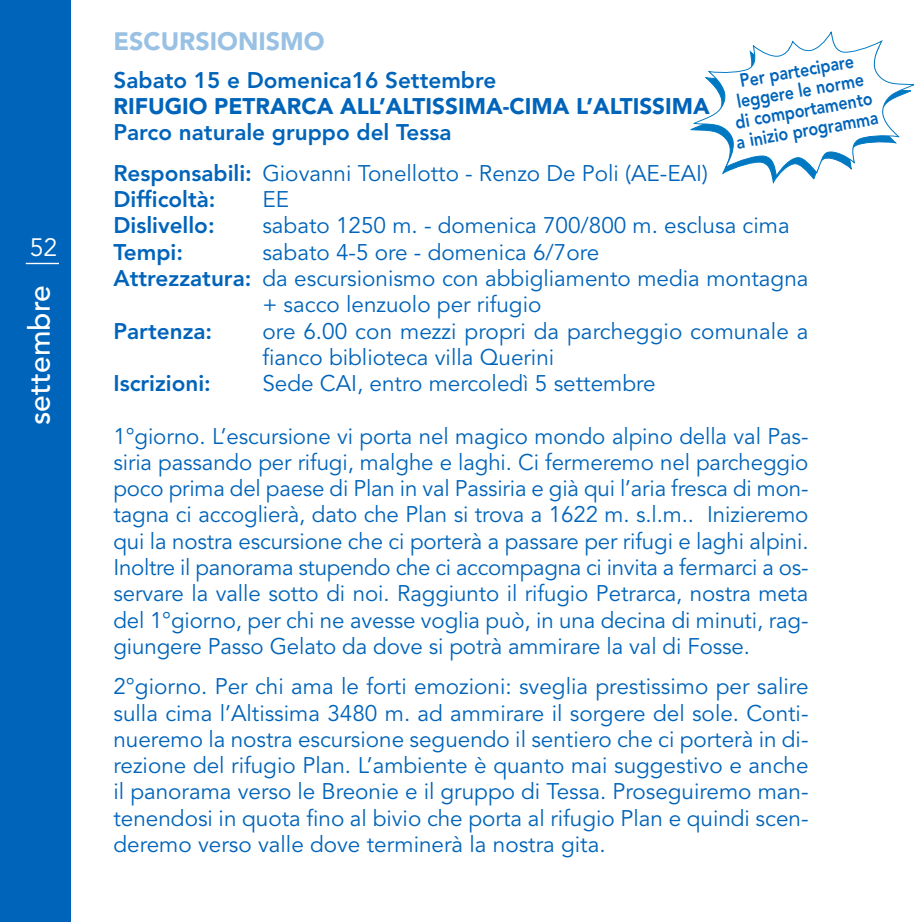
<style>
.page{position:relative;width:922px;height:922px;background:#fff}
.page>*{position:absolute;margin:0;border:0;box-sizing:border-box;transform-origin:0 0}
.t1{font:500 30px "Avenir";color:#fff}
.t2{font:900 25px "Avenir";color:#99c1e3}
.t3{font:25px "Avenir";color:#fff}
.t4{font:22.5px/26.2px "Avenir";color:#0064ba;text-align:justify}
.t5{font:800 22.5px/40.5px "Avenir";color:#0064ba}
.t6{font:900 22.5px "Avenir";color:#0064ba}
.t7{font:800 18.75px/20px "Avenir";color:#0064ba;text-align:center;scale:.85 1}
.s1{font-weight:400}
.s2{font-weight:800}
</style>
<div class="page">
<div style="left:0;top:0;width:71px;height:921px;background:#0064ba"></div>
<hr style="left:26px;top:263px;width:33px;height:1px;background:#fff">
<svg style="left:690px;top:31px;width:224px;height:153px"></svg>
<p class="t3" style="left:30px;top:237px;width:29px">52</p>
<h1 class="t1" style="left:27px;top:425px;width:141px;rotate:-90deg">settembre</h1>
<p class="t2" style="left:113px;top:31px;width:212px">ESCURSIONISMO</p>
<p class="t7" style="left:724px;top:75px;width:170px;rotate:-10deg">Per partecipare leggere le norme di comportamento a inizio programma</p>
<p class="t5" style="left:113px;top:62px;width:384px">Sabato 15 e Domenica16 Settembre</p>
<p class="t6" style="left:113px;top:97px;width:597px">RIFUGIO PETRARCA ALL’ALTISSIMA-CIMA L’ALTISSIMA</p>
<p class="t5" style="left:113px;top:114px;width:595px">Parco naturale gruppo del Tessa<br>Responsabili: <span class="s1">Giovanni Tonellotto - Renzo De Poli (AE-EAI)</span></p>
<p class="t5" style="left:113px;top:181px;width:104px">Difficoltà:</p>
<p class="t4" style="left:262px;top:188px;width:28px">EE</p>
<p class="t5" style="left:113px;top:207px;width:103px">Dislivello:</p>
<p class="t4" style="left:262px;top:214px;width:528px">sabato 1250 m. - domenica 700/800 m. esclusa cima</p>
<p class="t5" style="left:113px;top:233px;width:71px">Tempi:</p>
<p class="t4" style="left:262px;top:240px;width:338px">sabato 4-5 ore - domenica 6/7ore</p>
<p class="t4" style="left:113px;top:267px;width:696px"><span class="s2">Attrezzatura:</span> da escursionismo con abbigliamento media montagna</p>
<p class="t4" style="left:262px;top:293px;width:280px">+ sacco lenzuolo per rifugio</p>
<p class="t5" style="left:113px;top:312px;width:100px">Partenza:</p>
<p class="t4" style="left:262px;top:319px;width:547px">ore 6.00 con mezzi propri da parcheggio comunale a fianco biblioteca villa Querini</p>
<p class="t5" style="left:113px;top:365px;width:99px">Iscrizioni:</p>
<p class="t4" style="left:262px;top:372px;width:394px">Sede CAI, entro mercoledì 5 settembre</p>
<p class="t4" style="left:113px;top:424px;width:696px">1°giorno. L’escursione vi porta nel magico mondo alpino della val Pas&shy;siria passando per rifugi, malghe e laghi. Ci fermeremo nel parcheggio poco prima del paese di Plan in val Passiria e già qui l’aria fresca di mon&shy;tagna ci accoglierà, dato che Plan si trova a 1622 m. s.l.m.. Inizieremo qui la nostra escursione che ci porterà a passare per rifugi e laghi alpini.<br>Inoltre il panorama stupendo che ci accompagna ci invita a fermarci a os&shy;servare la valle sotto di noi. Raggiunto il rifugio Petrarca, nostra meta del 1°giorno, per chi ne avesse voglia può, in una decina di minuti, rag&shy;giungere Passo Gelato da dove si potrà ammirare la val di Fosse.</p>
<p class="t4" style="left:113px;top:675px;width:696px">2°giorno. Per chi ama le forti emozioni: sveglia prestissimo per salire sulla cima l’Altissima 3480 m. ad ammirare il sorgere del sole. Conti&shy;nueremo la nostra escursione seguendo il sentiero che ci porterà in di&shy;rezione del rifugio Plan. L’ambiente è quanto mai suggestivo e anche il panorama verso le Breonie e il gruppo di Tessa. Proseguiremo man&shy;tenendosi in quota fino al bivio che porta al rifugio Plan e quindi scen&shy;deremo verso valle dove terminerà la nostra gita.</p>
</div>
